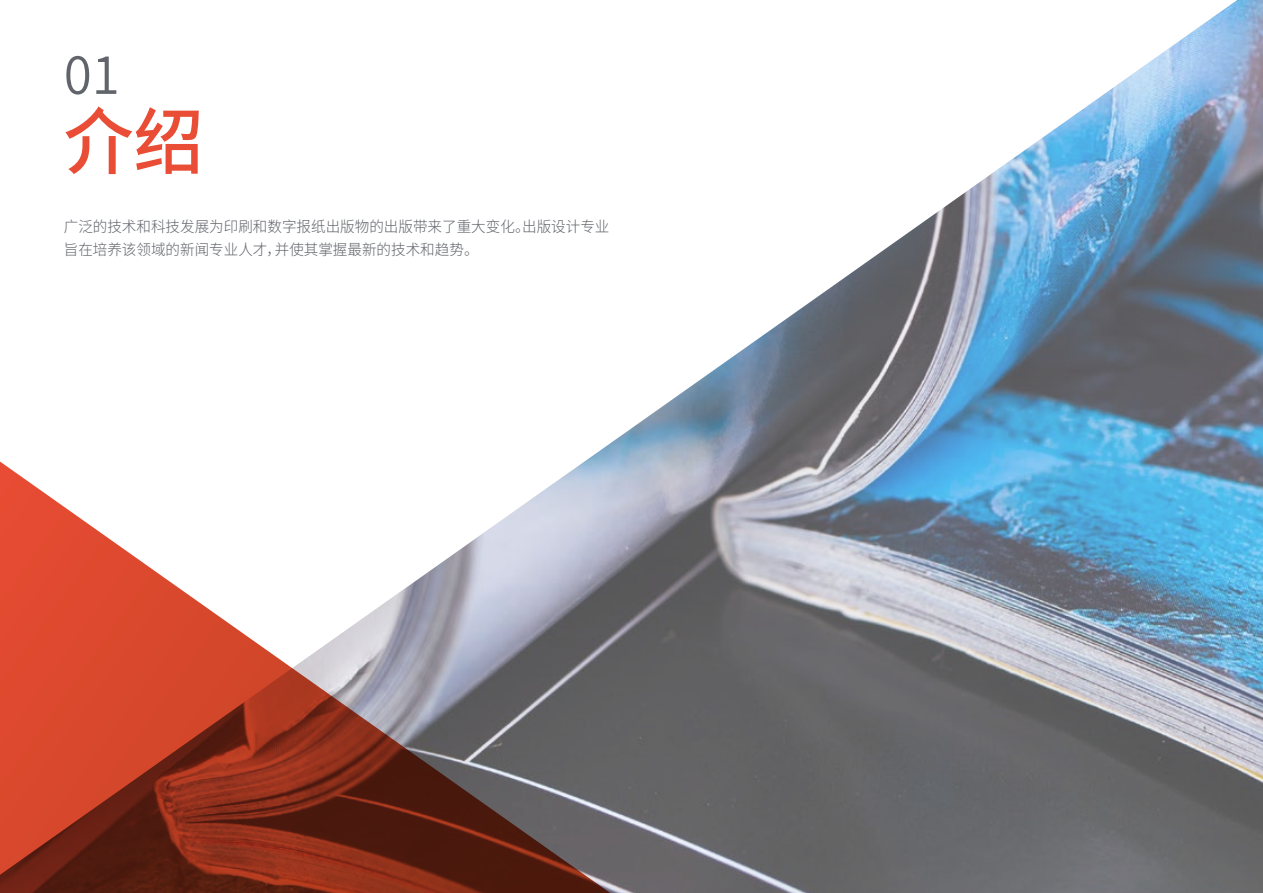
<style>
.page{position:relative;width:1263px;height:893px;background:#fff}
.page>*{position:absolute;margin:0;border:0;box-sizing:border-box;transform-origin:0 0}
.t1{font:500 72px "Source Han Sans CN";color:#e94d35}
.t2{font:52.5px "Source Han Sans CN";color:#61646a}
.t3{font:300 15px/22.5px "Source Han Sans CN";color:#61646a}
</style>
<div class="page">
<img style="left:606px;top:0;width:657px;height:893px">
<svg style="left:0;top:446px;width:640px;height:447px"></svg>
<h2 class="t2" style="left:64px;top:45px;width:57px">01</h2>
<h1 class="t1" style="left:64px;top:101px;width:141px">介绍</h1>
<p class="t3" style="left:64px;top:216px;width:547px">广泛的技术和科技发展为印刷和数字报纸出版物的出版带来了重大变化。出版设计专业旨在培养该领域的新闻专业人才，并使其掌握最新的技术和趋势。</p>
</div>
